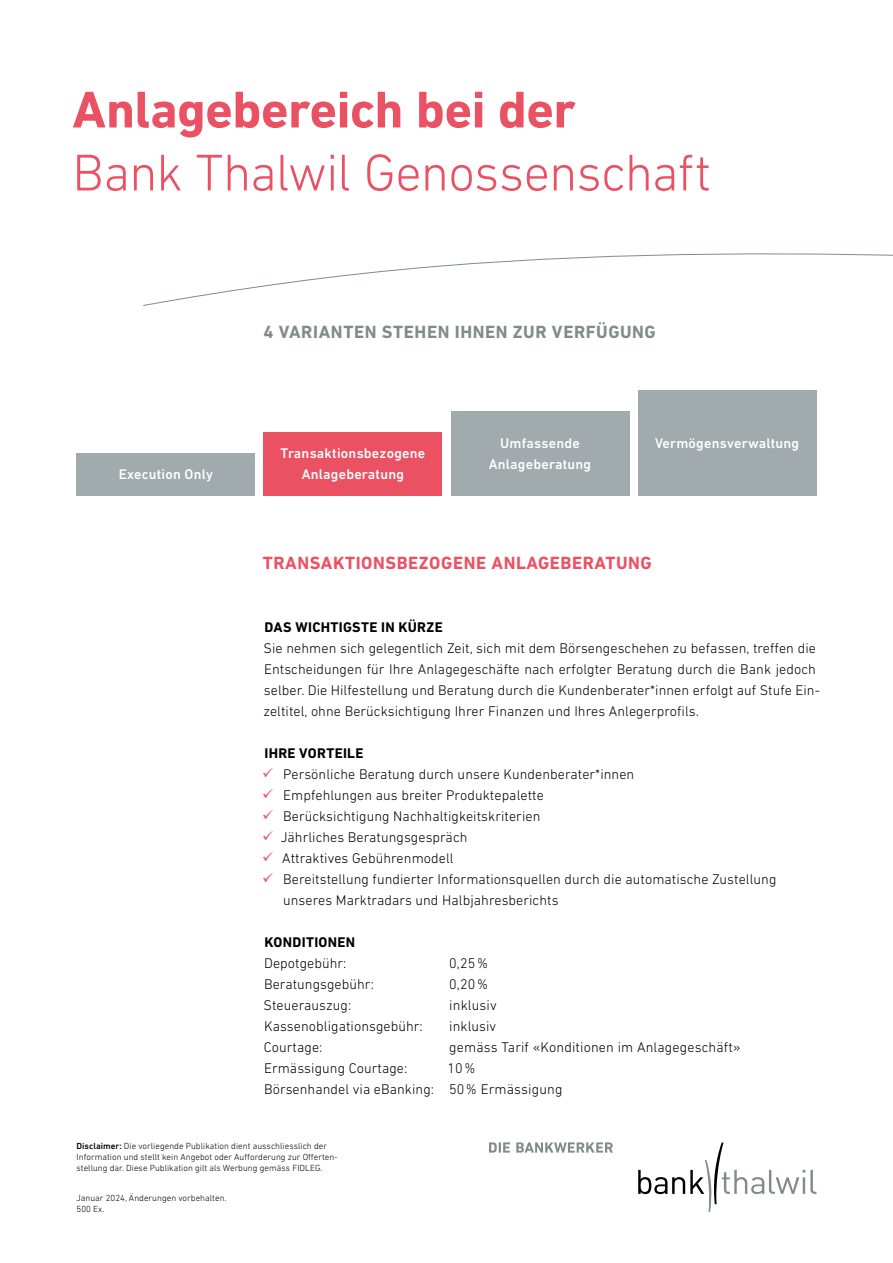
<style>
.page{position:relative;width:893px;height:1263px;background:#fff}
.page>*{position:absolute;margin:0;border:0;box-sizing:border-box;transform-origin:0 0}
.BT_Rubriktitel_gross_NEU{font:300 52.5px "DIN Next LT Pro";letter-spacing:-.02em;color:#ea5264}
.BT_Rubriktitel_gross_NEU-2{font:700 52.5px "DIN Next LT Pro";letter-spacing:-.01em;color:#ea5264}
.BT_Intro{font:700 18px "DIN Next LT Pro";letter-spacing:.03em;color:#ea5264}
.BT_Rubriktitel_klein{font:700 18px "DIN Next LT Pro";letter-spacing:.03em;color:#818b8b}
.BT_Grundtext{font:300 14.25px/21px "DIN Next LT Pro";letter-spacing:.005em;color:#000}
.BT_Grundtext-2{font:500 14.25px "DIN Next LT Pro";letter-spacing:.015em;color:#fff}
.BT_Untertitel{font:300 14.25px "DIN Next LT Pro";letter-spacing:.01em;color:#000}
.BT_Untertitel-2{font:700 14.25px "DIN Next LT Pro";letter-spacing:.02em;color:#000}
.BT_Kleingedrucktes{font:300 9px/11.2px "DIN Next LT Pro";letter-spacing:.005em;color:#000}
.s1{font-weight:500}
</style>
<div class="page">
<svg style="left:638px;top:1142px;width:178px;height:70px"></svg>
<svg style="left:489px;top:1142px;width:21px;height:10px"></svg>
<svg style="left:516px;top:1142px;width:97px;height:10px"></svg>
<div style="left:638px;top:390px;width:178px;height:105px;background:#a1aaac"></div>
<div style="left:451px;top:411px;width:178px;height:84px;background:#a1aaac"></div>
<div style="left:77px;top:453px;width:178px;height:42px;background:#a1aaac"></div>
<div style="left:264px;top:432px;width:178px;height:63px;background:#ea5264"></div>
<svg style="left:143px;top:253px;width:750px;height:53px"></svg>
<p class="BT_Rubriktitel_gross_NEU-2" style="left:72px;top:79px;width:505px">Anlagebereich bei der</p>
<p class="BT_Rubriktitel_gross_NEU" style="left:72px;top:142px;width:640px">Bank Thalwil Genossenschaft</p>
<p class="BT_Grundtext-2" style="left:119px;top:466px;width:96px">Execution Only</p>
<p class="BT_Rubriktitel_klein" style="left:263px;top:321px;width:394px">4 VARIANTEN STEHEN IHNEN ZUR VERFÜGUNG</p>
<p class="BT_Grundtext-2" style="left:281px;top:445px;width:146px">Transaktionsbezogene</p>
<p class="BT_Grundtext-2" style="left:302px;top:466px;width:104px">Anlageberatung</p>
<p class="BT_Grundtext-2" style="left:500px;top:435px;width:81px">Umfassende</p>
<p class="BT_Grundtext-2" style="left:655px;top:435px;width:146px">Vermögensverwaltung</p>
<p class="BT_Grundtext-2" style="left:489px;top:456px;width:104px">Anlageberatung</p>
<p class="BT_Intro" style="left:263px;top:552px;width:390px">TRANSAKTIONSBEZOGENE ANLAGEBERATUNG</p>
<p class="BT_Untertitel-2" style="left:264px;top:618px;width:180px">DAS WICHTIGSTE IN KÜRZE</p>
<p class="BT_Grundtext" style="left:263px;top:637px;width:558px">Sie nehmen sich gelegentlich Zeit, sich mit dem Börsengeschehen zu befassen, treffen die Entscheidungen für Ihre Anlagegeschäfte nach erfolgter Beratung durch die Bank jedoch selber. Die Hilfestellung und Beratung durch die Kundenberater*innen erfolgt auf Stufe Ein&shy;zeltitel, ohne Berücksichtigung Ihrer Finanzen und Ihres Anlegerprofils.</p>
<p class="BT_Untertitel-2" style="left:264px;top:744px;width:101px">IHRE VORTEILE</p>
<p class="BT_Grundtext" style="left:283px;top:763px;width:353px">Persönliche Beratung durch unsere Kundenberater*innen</p>
<p class="BT_Grundtext" style="left:283px;top:784px;width:262px">Empfehlungen aus breiter Produktepalette</p>
<p class="BT_Grundtext" style="left:283px;top:805px;width:259px">Berücksichtigung Nachhaltigkeitskriterien</p>
<p class="BT_Grundtext" style="left:281px;top:826px;width:188px">Jährliches Beratungsgespräch</p>
<p class="BT_Grundtext" style="left:282px;top:847px;width:173px">Attraktives Gebührenmodell</p>
<p class="BT_Grundtext" style="left:283px;top:868px;width:495px">Bereitstellung fundierter Informationsquellen durch die automatische Zustellung unseres Marktradars und Halbjahresberichts</p>
<p class="BT_Untertitel-2" style="left:264px;top:933px;width:92px">KONDITIONEN</p>
<p class="BT_Grundtext" style="left:264px;top:952px;width:84px">Depotgebühr:</p>
<p class="BT_Untertitel" style="left:449px;top:954px;width:40px">0,25 %</p>
<p class="BT_Grundtext" style="left:264px;top:973px;width:111px">Beratungsgebühr:</p>
<p class="BT_Untertitel" style="left:449px;top:975px;width:40px">0,20 %</p>
<p class="BT_Grundtext" style="left:264px;top:994px;width:89px">Steuerauszug:</p>
<p class="BT_Untertitel" style="left:449px;top:996px;width:49px">inklusiv</p>
<p class="BT_Grundtext" style="left:264px;top:1015px;width:160px">Kassenobligationsgebühr:</p>
<p class="BT_Grundtext" style="left:449px;top:1015px;width:48px">inklusiv</p>
<p class="BT_Grundtext" style="left:264px;top:1036px;width:60px">Courtage:</p>
<p class="BT_Untertitel" style="left:449px;top:1038px;width:293px">gemäss Tarif «Konditionen im Anlagegeschäft»</p>
<p class="BT_Grundtext" style="left:264px;top:1057px;width:145px">Ermässigung Courtage:</p>
<p class="BT_Untertitel" style="left:447px;top:1059px;width:29px">10 %</p>
<p class="BT_Grundtext" style="left:264px;top:1078px;width:172px">Börsenhandel via eBanking:</p>
<p class="BT_Untertitel" style="left:449px;top:1080px;width:115px">50 % Ermässigung</p>
<p class="BT_Kleingedrucktes" style="left:77px;top:1140px;width:263px"><span class="s1">Disclaimer:</span> Die vorliegende Publikation dient ausschliesslich der<br>Information und stellt kein Angebot oder Aufforderung zur Offerten&shy;stellung dar. Diese Publikation gilt als Werbung gemäss FIDLEG.</p>
<p class="BT_Kleingedrucktes" style="left:77px;top:1192px;width:152px">Januar 2024, Änderungen vorbehalten.</p>
<p class="BT_Kleingedrucktes" style="left:77px;top:1203px;width:29px">500 Ex.</p>
</div>
